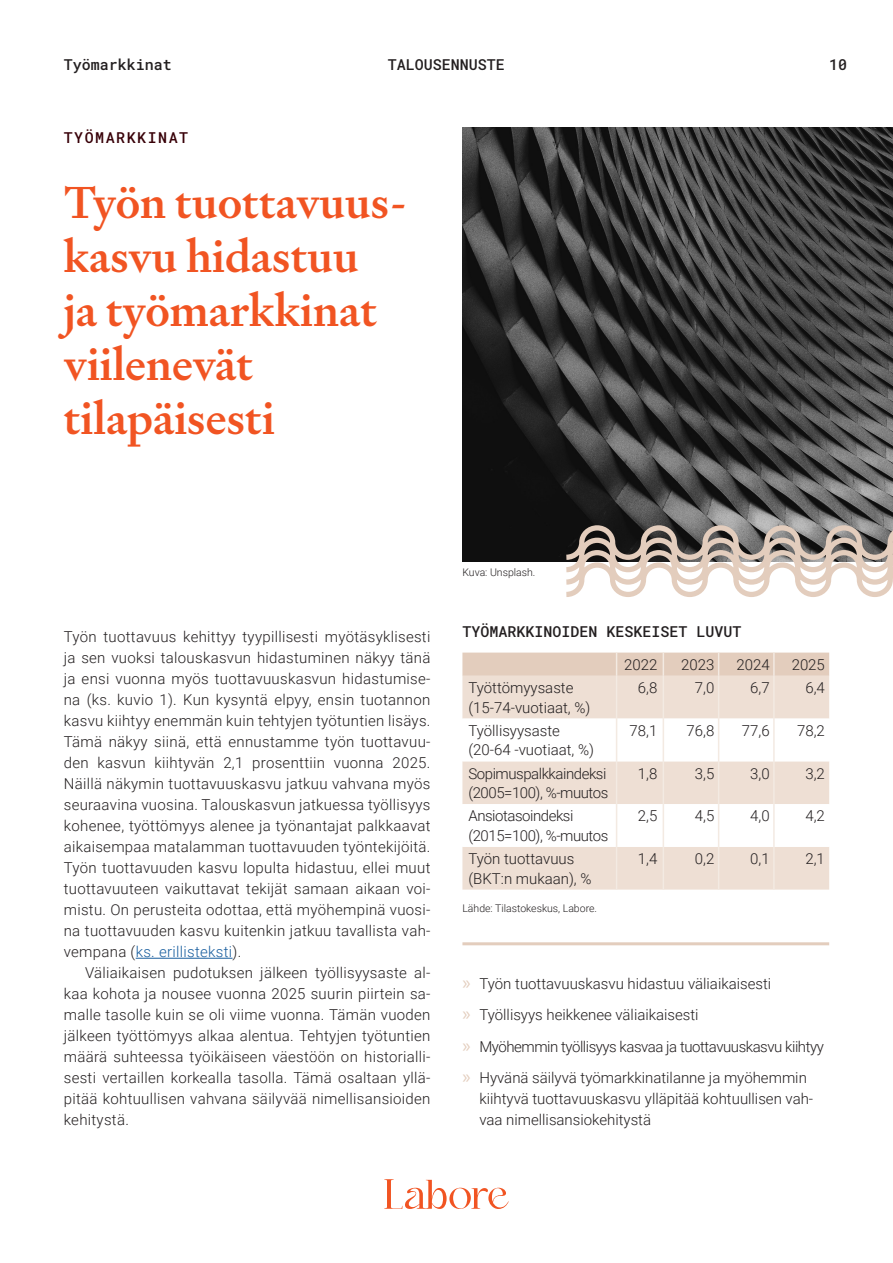
<style>
.page{position:relative;width:893px;height:1263px;background:#fff}
.page>*{position:absolute;margin:0;border:0;box-sizing:border-box;transform-origin:0 0}
.Otsikko{font:500 45px/54px "Signifier";color:#f15422}
.Leipis_ilman_sisenny{font:300 15px/21px "Roboto";color:#231f20;text-align:justify}
.Leipis{font:300 15px/21px "Roboto";letter-spacing:.02em;color:#231f20;text-align:justify}
.Graafi{font:300 15px/19.5px "Roboto";color:#231f20}
.Graafi-2{font:300 15px/19.5px "Roboto";letter-spacing:-.03em;color:#231f20}
.Graafin_otsikko{font:500 15px "Roboto Mono";color:#231f20}
.Leipis_ilman_sisenny-2{font:300 15px "Roboto";letter-spacing:-.03em;color:#231f20}
.Yläotsikko{font:500 15px "Roboto Mono";letter-spacing:.1em;color:#380108}
.Viite{font:300 10.5px "Roboto";color:#231f20}
.s1{color:#175d9e}
.s2{font-family:"Myriad Pro";font-weight:400;font-size:19.5px;color:#e3cdbd}
</style>
<div class="page">
<svg style="left:384px;top:1179px;width:125px;height:30px"></svg>
<hr style="left:136px;top:958px;width:96px;height:1px;background:#175d9e">
<img style="left:462px;top:127px;width:431px;height:434px">
<hr style="left:462px;top:942px;width:367px;height:3px;background:#e3cdbd">
<div style="left:462px;top:676px;width:367px;height:214px;background:#eedfd4"></div>
<svg style="left:462px;top:718px;width:367px;height:129px"></svg>
<svg style="left:462px;top:652px;width:367px;height:24px"></svg>
<hr style="left:773px;top:653px;width:2px;height:23px;background:#f3eae2">
<hr style="left:616px;top:676px;width:1px;height:43px;background:#f3eae2">
<hr style="left:663px;top:676px;width:1px;height:43px;background:#f3eae2">
<hr style="left:718px;top:676px;width:1px;height:43px;background:#f3eae2">
<hr style="left:773px;top:676px;width:2px;height:43px;background:#f3eae2">
<hr style="left:616px;top:719px;width:1px;height:42px;background:#f3eae2">
<hr style="left:663px;top:719px;width:1px;height:42px;background:#f3eae2">
<hr style="left:718px;top:719px;width:1px;height:42px;background:#f3eae2">
<hr style="left:773px;top:719px;width:2px;height:42px;background:#f3eae2">
<hr style="left:616px;top:761px;width:1px;height:43px;background:#f3eae2">
<hr style="left:663px;top:761px;width:1px;height:43px;background:#f3eae2">
<hr style="left:718px;top:761px;width:1px;height:43px;background:#f3eae2">
<hr style="left:773px;top:761px;width:2px;height:43px;background:#f3eae2">
<hr style="left:616px;top:804px;width:1px;height:43px;background:#f3eae2">
<hr style="left:663px;top:804px;width:1px;height:43px;background:#f3eae2">
<hr style="left:718px;top:804px;width:1px;height:43px;background:#f3eae2">
<hr style="left:773px;top:804px;width:2px;height:43px;background:#f3eae2">
<hr style="left:616px;top:847px;width:1px;height:43px;background:#f3eae2">
<hr style="left:663px;top:847px;width:1px;height:43px;background:#f3eae2">
<hr style="left:718px;top:847px;width:1px;height:43px;background:#f3eae2">
<hr style="left:773px;top:847px;width:2px;height:43px;background:#f3eae2">
<svg style="left:561px;top:523px;width:332px;height:74px"></svg>
<p class="Graafin_otsikko" style="left:64px;top:54px;width:109px">Työmarkkinat</p>
<p class="Graafin_otsikko" style="left:388px;top:54px;width:118px">TALOUSENNUSTE</p>
<p class="Graafin_otsikko" style="left:829px;top:54px;width:19px">10</p>
<p class="Yläotsikko" style="left:64px;top:127px;width:126px">TYÖMARKKINAT</p>
<p class="Otsikko" style="left:64px;top:176px;width:345px">Työn tuottavuus&shy;kasvu hidastuu<br>ja työmarkkinat viilenevät tilapäisesti</p>
<p class="Leipis_ilman_sisenny" style="left:64px;top:626px;width:368px">Työn tuottavuus kehittyy tyypillisesti myötäsyklisesti ja sen vuoksi talouskasvun hidastuminen näkyy tänä ja ensi vuonna myös tuottavuuskasvun hidastumise&shy;na (ks. kuvio 1). Kun kysyntä elpyy, ensin tuotannon kasvu kiihtyy enemmän kuin tehtyjen työtuntien lisäys.<br>Tämä näkyy siinä, että ennustamme työn tuottavuu&shy;den kasvun kiihtyvän 2,1 prosenttiin vuonna 2025.<br>Näillä näkymin tuottavuuskasvu jatkuu vahvana myös seuraavina vuosina. Talouskasvun jatkuessa työllisyys kohenee, työttömyys alenee ja työnantajat palkkaavat aikaisempaa matalamman tuottavuuden työntekijöitä.<br>Työn tuottavuuden kasvu lopulta hidastuu, ellei muut tuottavuuteen vaikuttavat tekijät samaan aikaan voi&shy;mistu. On perusteita odottaa, että myöhempinä vuosi&shy;na tuottavuuden kasvu kuitenkin jatkuu tavallista vah&shy;vempana (<span class="s1">ks. erillisteksti</span>).</p>
<p class="Leipis" style="left:64px;top:962px;width:368px;text-indent:21px">Väliaikaisen pudotuksen jälkeen työllisyysaste al&shy;kaa kohota ja nousee vuonna 2025 suurin piirtein sa&shy;malle tasolle kuin se oli viime vuonna. Tämän vuoden jälkeen työttömyys alkaa alentua. Tehtyjen työtuntien määrä suhteessa työikäiseen väestöön on historialli&shy;sesti vertaillen korkealla tasolla. Tämä osaltaan yllä&shy;pitää kohtuullisen vahvana säilyvää nimellisansioiden kehitystä.</p>
<p class="Viite" style="left:462px;top:565px;width:74px">Kuva: Unsplash.</p>
<p class="Graafin_otsikko" style="left:462px;top:621px;width:281px">TYÖMARKKINOIDEN KESKEISET LUVUT</p>
<p class="Graafi" style="left:624px;top:654px;width:35px">2022</p>
<p class="Graafi" style="left:681px;top:654px;width:35px">2023</p>
<p class="Graafi" style="left:736px;top:654px;width:35px">2024</p>
<p class="Graafi" style="left:792px;top:654px;width:35px">2025</p>
<p class="Graafi" style="left:468px;top:677px;width:124px">Työttömyysaste (15-74-vuotiaat, %)</p>
<p class="Graafi" style="left:638px;top:677px;width:21px">6,8</p>
<p class="Graafi" style="left:695px;top:677px;width:21px">7,0</p>
<p class="Graafi" style="left:750px;top:677px;width:21px">6,7</p>
<p class="Graafi" style="left:805px;top:677px;width:21px">6,4</p>
<p class="Graafi" style="left:468px;top:720px;width:127px">Työllisyysaste (20-64 -vuotiaat, %)</p>
<p class="Graafi" style="left:629px;top:720px;width:29px">78,1</p>
<p class="Graafi" style="left:687px;top:720px;width:29px">76,8</p>
<p class="Graafi" style="left:742px;top:720px;width:29px">77,6</p>
<p class="Graafi" style="left:797px;top:720px;width:29px">78,2</p>
<p class="Graafi-2" style="left:468px;top:763px;width:141px">Sopimuspalkkaindeksi (2005=100), %-muutos</p>
<p class="Graafi" style="left:638px;top:763px;width:21px">1,8</p>
<p class="Graafi" style="left:695px;top:763px;width:21px">3,5</p>
<p class="Graafi" style="left:750px;top:763px;width:21px">3,0</p>
<p class="Graafi" style="left:805px;top:763px;width:21px">3,2</p>
<p class="Graafi-2" style="left:468px;top:806px;width:141px">Ansiotasoindeksi (2015=100), %-muutos</p>
<p class="Graafi" style="left:638px;top:806px;width:21px">2,5</p>
<p class="Graafi" style="left:695px;top:806px;width:21px">4,5</p>
<p class="Graafi" style="left:750px;top:806px;width:21px">4,0</p>
<p class="Graafi" style="left:805px;top:806px;width:21px">4,2</p>
<p class="Graafi" style="left:468px;top:848px;width:125px">Työn tuottavuus (BKT:n mukaan), %</p>
<p class="Graafi" style="left:638px;top:848px;width:21px">1,4</p>
<p class="Graafi" style="left:695px;top:848px;width:21px">0,2</p>
<p class="Graafi" style="left:750px;top:848px;width:21px">0,1</p>
<p class="Graafi" style="left:805px;top:848px;width:21px">2,1</p>
<p class="Viite" style="left:462px;top:901px;width:136px">Lähde: Tilastokeskus, Labore.</p>
<p class="Leipis_ilman_sisenny" style="left:462px;top:972px;width:310px"><span class="s2">»</span> Työn tuottavuuskasvu hidastuu väliaikaisesti</p>
<p class="Leipis_ilman_sisenny" style="left:462px;top:1004px;width:238px"><span class="s2">»</span> Työllisyys heikkenee väliaikaisesti</p>
<p class="Leipis_ilman_sisenny-2" style="left:462px;top:1036px;width:363px"><span class="s2">»</span> Myöhemmin työllisyys kasvaa ja tuottavuuskasvu kiihtyy</p>
<p class="Leipis_ilman_sisenny" style="left:479px;top:1067px;width:335px;text-align:left;text-indent:-17px"><span class="s2">»</span> Hyvänä säilyvä työmarkkinatilanne ja myöhemmin kiihtyvä tuottavuuskasvu ylläpitää kohtuullisen vah&shy;vaa nimellisansiokehitystä</p>
</div>
